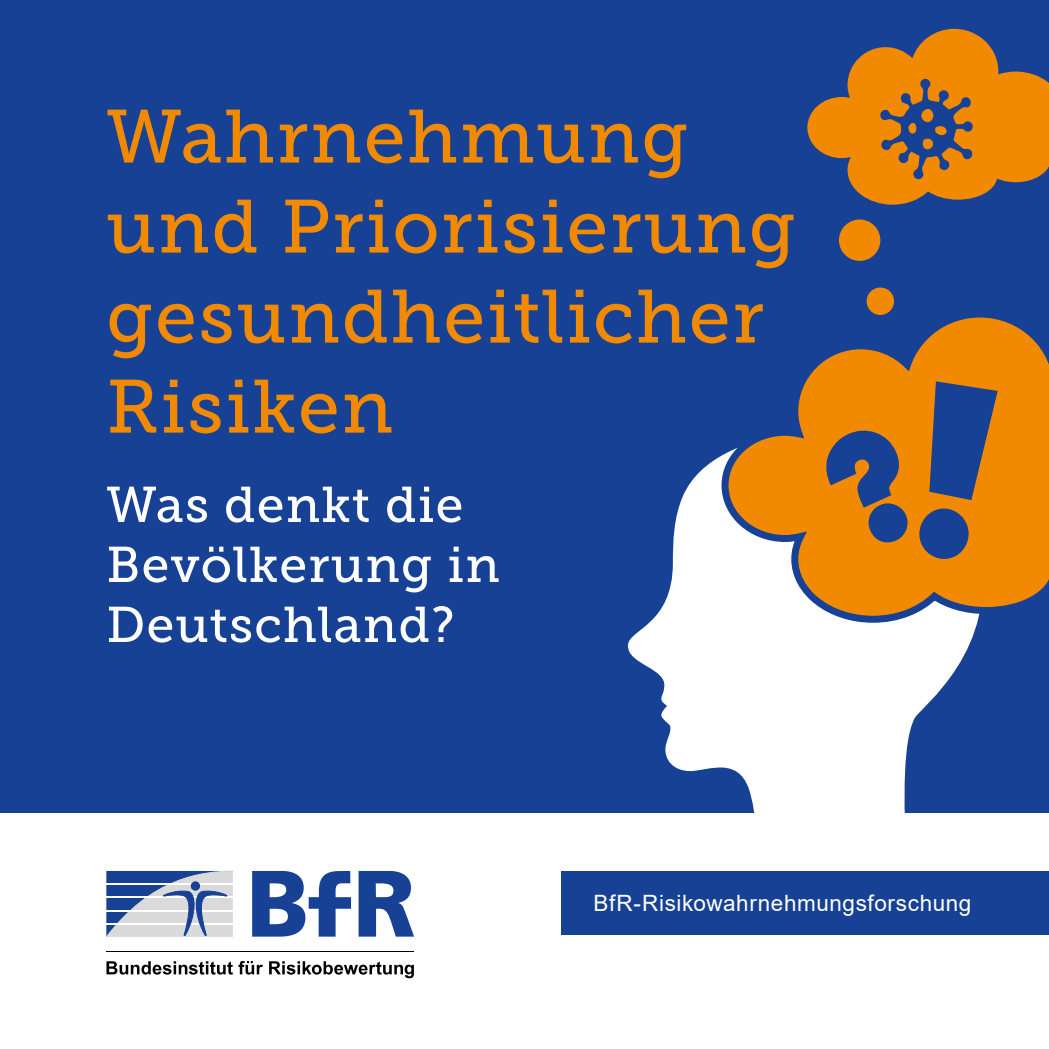
<style>
.page{position:relative;width:1049px;height:1049px;background:#fff}
.page>*{position:absolute;margin:0;border:0;box-sizing:border-box;transform-origin:0 0}
.t1{font:75px/90px "Museo Slab 500";letter-spacing:.025em;color:#f18a00}
.t2{font:50px/60px "Museo Slab 500";letter-spacing:.025em;color:#fff}
.t3{font:22.5px "Arial";letter-spacing:.025em;color:#fff}
</style>
<div class="page">
<div style="left:0;top:0;width:1049px;height:812px;background:#164194"></div>
<svg style="left:627px;top:458px;width:374px;height:355px;fill:#fff"></svg>
<svg style="left:106px;top:961px;width:157px;height:13px"></svg>
<svg style="left:269px;top:961px;width:145px;height:17px"></svg>
<svg style="left:106px;top:871px;width:127px;height:66px;background:#9aa9c6"></svg>
<svg style="left:359px;top:871px;width:55px;height:65px"></svg>
<svg style="left:252px;top:871px;width:99px;height:65px"></svg>
<hr style="left:106px;top:951px;width:308px;height:1px;background:#000">
<div style="left:562px;top:871px;width:487px;height:64px;background:#164194"></div>
<svg style="left:718px;top:28px;width:331px;height:598px"></svg>
<svg style="left:919px;top:381px;width:112px;height:178px"></svg>
<svg style="left:825px;top:380px;width:83px;height:163px"></svg>
<svg style="left:807px;top:29px;width:242px;height:176px"></svg>
<div style="left:866px;top:287px;width:28px;height:28px;background:#f18a00;border-radius:50%"></div>
<div style="left:839px;top:219px;width:41px;height:42px;background:#f18a00;border-radius:50%"></div>
<p class="t1" style="left:106px;top:92px;width:691px">Wahrnehmung und Priorisierung gesundheitlicher<br>Risiken</p>
<p class="t2" style="left:106px;top:475px;width:395px">Was denkt die<br>Bevölkerung in<br>Deutschland?</p>
<p class="t3" style="left:594px;top:888px;width:379px">BfR-Risikowahrnehmungsforschung</p>
</div>
